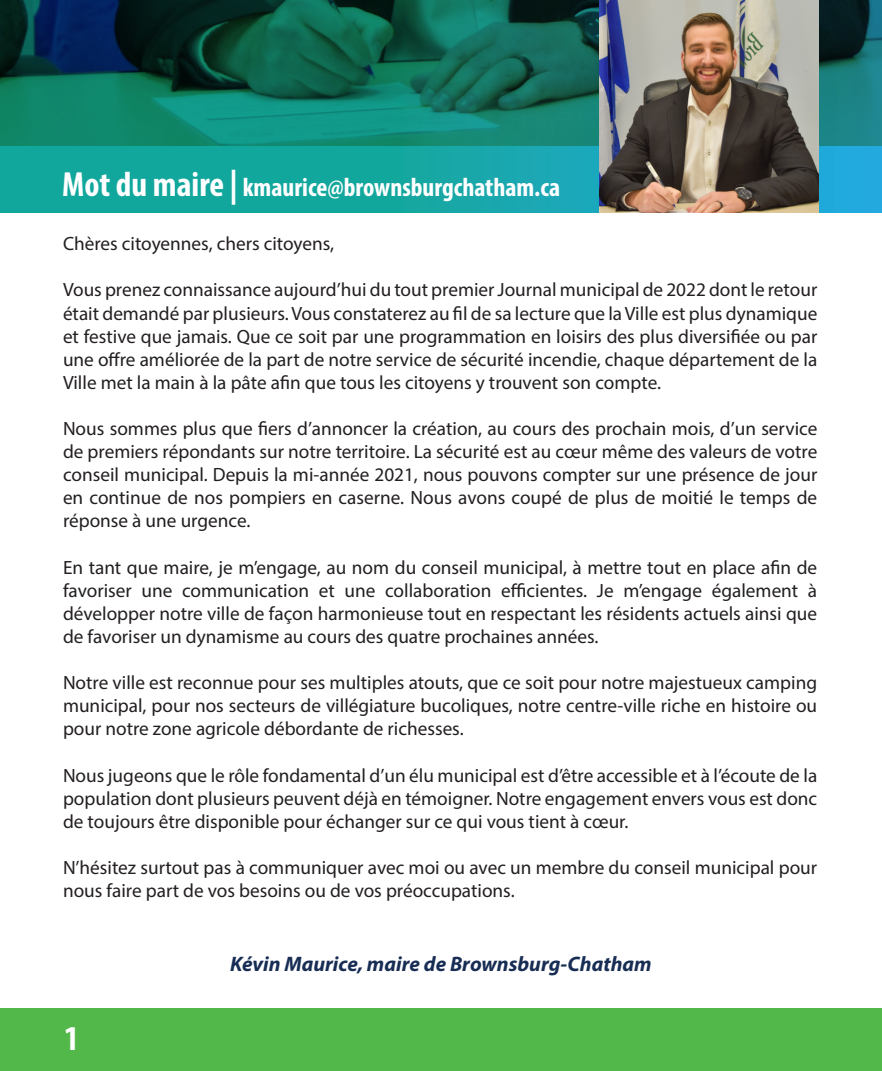
<style>
.page{position:relative;width:882px;height:1071px;background:#fff}
.page>*{position:absolute;margin:0;border:0;box-sizing:border-box;transform-origin:0 0}
.t1{font:700 condensed 35px "Myriad Pro";color:#fff}
.t2{font:700 condensed 26.25px "Myriad Pro";color:#fff}
.t3{font:italic 700 21px "Myriad Pro";color:#182d54}
.t4{font:19.25px/23.1px "Myriad Pro";color:#231f20;text-align:justify}
.s1{font-size:35px}
</style>
<div class="page">
<svg style="left:0;top:0;width:882px;height:146px;background:#106357"></svg>
<svg style="left:0;top:146px;width:882px;height:67px;background:#15a7a7"></svg>
<img style="left:600px;top:0;width:218px;height:213px">
<div style="left:0;top:1008px;width:882px;height:63px;background:#51b849"></div>
<p class="t2" style="left:62px;top:171px;width:500px"><span class="s1">Mot du maire |</span> kmaurice@brownsburgchatham.ca</p>
<p class="t4" style="left:63px;top:232px;width:273px">Chères citoyennes, chers citoyens,</p>
<p class="t4" style="left:63px;top:278px;width:756px">Vous prenez connaissance aujourd’hui du tout premier Journal municipal de 2022 dont le retour était demandé par plusieurs. Vous constaterez au fil de sa lecture que la Ville est plus dynamique et festive que jamais. Que ce soit par une programmation en loisirs des plus diversifiée ou par une offre améliorée de la part de notre service de sécurité incendie, chaque département de la Ville met la main à la pâte afin que tous les citoyens y trouvent son compte.</p>
<p class="t4" style="left:63px;top:417px;width:756px">Nous sommes plus que fiers d’annoncer la création, au cours des prochain mois, d’un service de premiers répondants sur notre territoire. La sécurité est au cœur même des valeurs de votre conseil municipal. Depuis la mi-année 2021, nous pouvons compter sur une présence de jour en continue de nos pompiers en caserne. Nous avons coupé de plus de moitié le temps de réponse à une urgence.</p>
<p class="t4" style="left:63px;top:555px;width:756px">En tant que maire, je m’engage, au nom du conseil municipal, à mettre tout en place afin de favoriser une communication et une collaboration efficientes. Je m’engage également à développer notre ville de façon harmonieuse tout en respectant les résidents actuels ainsi que de favoriser un dynamisme au cours des quatre prochaines années.</p>
<p class="t4" style="left:63px;top:671px;width:756px">Notre ville est reconnue pour ses multiples atouts, que ce soit pour notre majestueux camping municipal, pour nos secteurs de villégiature bucoliques, notre centre-ville riche en histoire ou pour notre zone agricole débordante de richesses.</p>
<p class="t4" style="left:63px;top:763px;width:756px">Nous jugeons que le rôle fondamental d’un élu municipal est d’être accessible et à l’écoute de la population dont plusieurs peuvent déjà en témoigner. Notre engagement envers vous est donc de toujours être disponible pour échanger sur ce qui vous tient à cœur.</p>
<p class="t4" style="left:63px;top:856px;width:756px">N’hésitez surtout pas à communiquer avec moi ou avec un membre du conseil municipal pour nous faire part de vos besoins ou de vos préoccupations.</p>
<p class="t1" style="left:64px;top:1017px;width:16px">1</p>
<p class="t3" style="left:230px;top:950px;width:423px">Kévin Maurice, maire de Brownsburg-Chatham</p>
</div>
